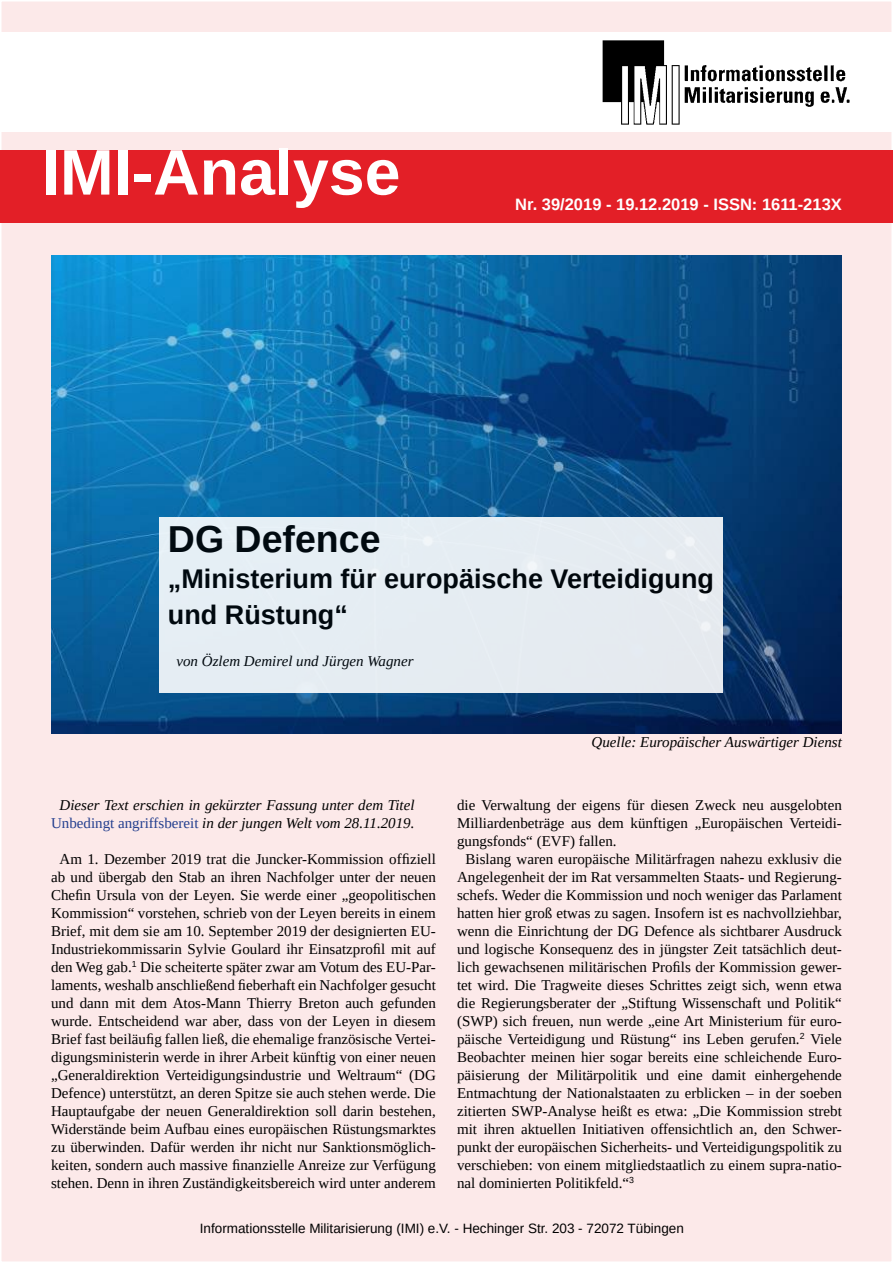
<style>
.page{position:relative;width:893px;height:1263px;background:#fff}
.page>*{position:absolute;margin:0;border:0;box-sizing:border-box;transform-origin:0 0}
.t1{font:700 64.5px "Liberation Sans";color:#fff}
.t2{font:700 37.5px "Liberation Sans";color:#000}
.t3{font:700 27px/35.5px "Liberation Sans";color:#000}
.t4{font:700 16.5px "Liberation Sans";color:#fff}
.t5{font:15px/18px "Liberation Serif";color:#000;text-align:center}
.t6{font:italic 15px/18px "Liberation Serif";color:#000;text-align:center}
.t7{font:13.5px "Liberation Sans";color:#000}
.s1{font-style:normal;color:#25408f}
</style>
<div class="page">
<div style="left:0;top:0;width:893px;height:1263px;background:#fce9e9;border:2px solid #fff"></div>
<div style="left:0;top:32px;width:893px;height:100px;background:#fff"></div>
<div style="left:0;top:150px;width:893px;height:73px;background:#e31f27"></div>
<img style="left:602px;top:40px;width:248px;height:85px">
<img style="left:51px;top:255px;width:791px;height:479px">
<div style="left:159px;top:517px;width:564px;height:176px;background:#e5edf2"></div>
<h1 class="t1" style="left:42px;top:128px;width:360px">IMI-Analyse</h1>
<p class="t4" style="left:515px;top:193px;width:328px">Nr. 39/2019 - 19.12.2019 - ISSN: 1611-213X</p>
<h2 class="t2" style="left:168px;top:514px;width:214px">DG Defence</h2>
<h3 class="t3" style="left:168px;top:561px;width:548px">„Ministerium für europäische Verteidigung und Rüstung“</h3>
<p class="t6" style="left:176px;top:652px;width:239px">von Özlem Demirel und Jürgen Wagner</p>
<p class="t6" style="left:51px;top:796px;width:365px">Dieser Text erschien in gekürzter Fassung unter dem Titel<br><span class="s1">Unbedingt angriffsbereit</span> in der jungen Welt vom 28.11.2019.</p>
<p class="t5" style="left:51px;top:850px;width:386px">Am 1. Dezember 2019 trat die Juncker-Kommission offiziell ab und übergab den Stab an ihren Nachfolger unter der neuen Chefin Ursula von der Leyen. Sie werde einer „geopolitischen Kommission“ vorstehen, schrieb von der Leyen bereits in einem Brief, mit dem sie am 10. September 2019 der designierten EU-Industriekommissarin Sylvie Goulard ihr Einsatzprofil mit auf den Weg gab.<sup>1</sup> Die scheiterte später zwar am Votum des EU-Par&shy;laments, weshalb anschließend fieberhaft ein Nachfolger gesucht und dann mit dem Atos-Mann Thierry Breton auch gefunden wurde. Entscheidend war aber, dass von der Leyen in diesem Brief fast beiläufig fallen ließ, die ehemalige französische Vertei&shy;digungsministerin werde in ihrer Arbeit künftig von einer neuen „Generaldirektion Verteidigungsindustrie und Weltraum“ (DG Defence) unterstützt, an deren Spitze sie auch stehen werde. Die Hauptaufgabe der neuen Generaldirektion soll darin bestehen, Widerstände beim Aufbau eines europäischen Rüstungsmarktes zu überwinden. Dafür werden ihr nicht nur Sanktionsmöglich&shy;keiten, sondern auch massive finanzielle Anreize zur Verfügung stehen. Denn in ihren Zuständigkeitsbereich wird unter anderem</p>
<p class="t6" style="left:591px;top:733px;width:252px">Quelle: Europäischer Auswärtiger Dienst</p>
<p class="t5" style="left:457px;top:796px;width:386px">die Verwaltung der eigens für diesen Zweck neu ausgelobten</p>
<p class="t5" style="left:457px;top:814px;width:386px">Milliardenbeträge aus dem künftigen „Europäischen Verteidi-</p>
<p class="t5" style="left:457px;top:832px;width:161px">gungsfonds“ (EVF) fallen.</p>
<p class="t5" style="left:466px;top:850px;width:378px">Bislang waren europäische Militärfragen nahezu exklusiv die</p>
<p class="t5" style="left:457px;top:868px;width:386px">Angelegenheit der im Rat versammelten Staats- und Regierung-</p>
<p class="t5" style="left:457px;top:886px;width:386px">schefs. Weder die Kommission und noch weniger das Parlament</p>
<p class="t5" style="left:457px;top:904px;width:386px">hatten hier groß etwas zu sagen. Insofern ist es nachvollziehbar,</p>
<p class="t5" style="left:457px;top:922px;width:386px">wenn die Einrichtung der DG Defence als sichtbarer Ausdruck</p>
<p class="t5" style="left:457px;top:940px;width:386px">und logische Konsequenz des in jüngster Zeit tatsächlich deut-</p>
<p class="t5" style="left:457px;top:958px;width:386px">lich gewachsenen militärischen Profils der Kommission gewer-</p>
<p class="t5" style="left:457px;top:976px;width:386px">tet wird. Die Tragweite dieses Schrittes zeigt sich, wenn etwa</p>
<p class="t5" style="left:457px;top:994px;width:386px">die Regierungsberater der „Stiftung Wissenschaft und Politik“</p>
<p class="t5" style="left:457px;top:1012px;width:386px">(SWP) sich freuen, nun werde „eine Art Ministerium für euro-</p>
<p class="t5" style="left:457px;top:1030px;width:386px">päische Verteidigung und Rüstung“ ins Leben gerufen.<sup>2</sup> Viele</p>
<p class="t5" style="left:457px;top:1048px;width:386px">Beobachter meinen hier sogar bereits eine schleichende Euro-</p>
<p class="t5" style="left:457px;top:1066px;width:386px">päisierung der Militärpolitik und eine damit einhergehende</p>
<p class="t5" style="left:457px;top:1084px;width:386px">Entmachtung der Nationalstaaten zu erblicken – in der soeben</p>
<p class="t5" style="left:457px;top:1102px;width:386px">zitierten SWP-Analyse heißt es etwa: „Die Kommission strebt</p>
<p class="t5" style="left:457px;top:1120px;width:386px">mit ihren aktuellen Initiativen offensichtlich an, den Schwer-</p>
<p class="t5" style="left:457px;top:1138px;width:386px">punkt der europäischen Sicherheits- und Verteidigungspolitik zu</p>
<p class="t5" style="left:457px;top:1156px;width:386px">verschieben: von einem mitgliedstaatlich zu einem supra-natio-</p>
<p class="t5" style="left:457px;top:1174px;width:178px">nal dominierten Politikfeld.“<sup>3</sup></p>
<p class="t7" style="left:200px;top:1220px;width:485px">Informationsstelle Militarisierung (IMI) e.V. - Hechinger Str. 203 - 72072 Tübingen</p>
</div>
